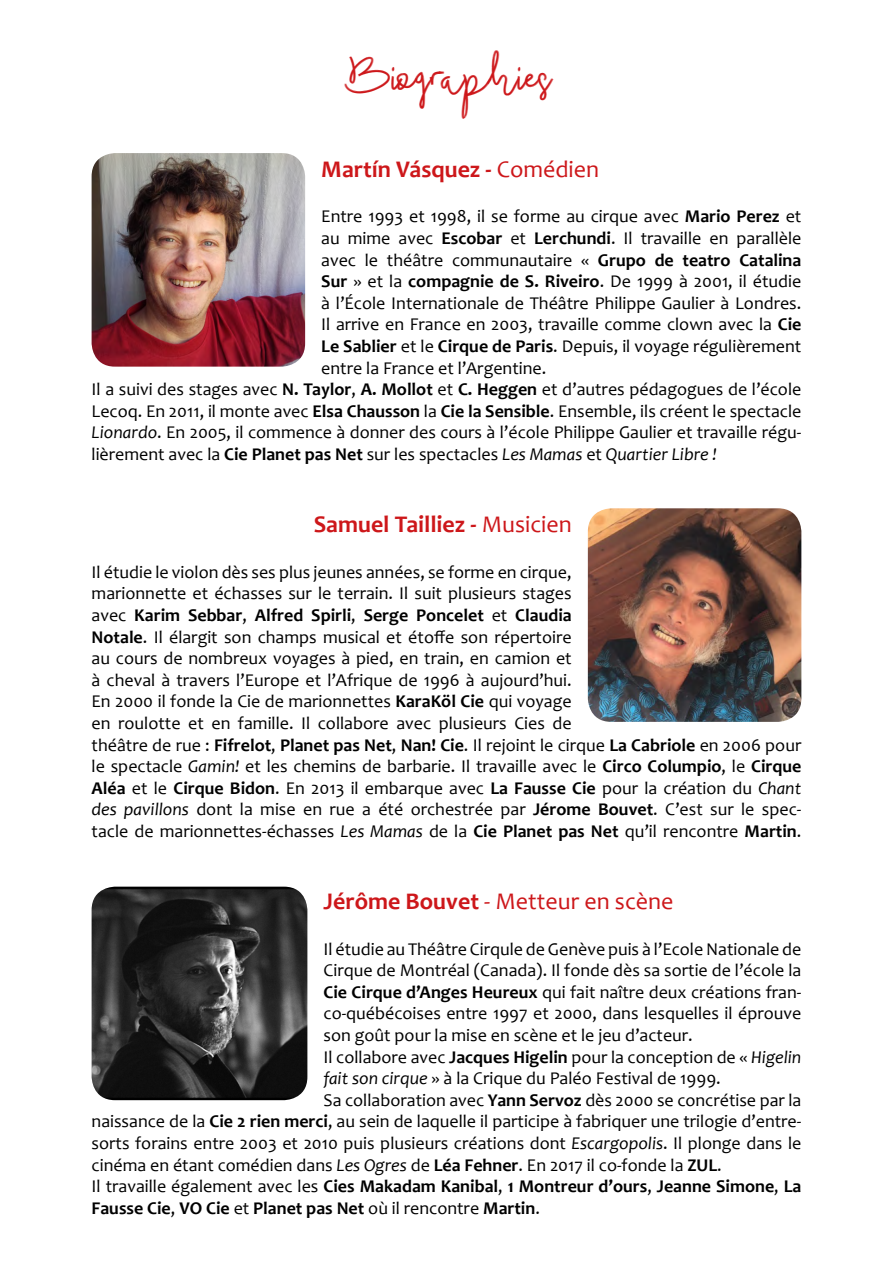
<style>
.page{position:relative;width:893px;height:1263px;background:#fff}
.page>*{position:absolute;margin:0;border:0;box-sizing:border-box;transform-origin:0 0}
.t1{font:30px "Budhayanti Script";color:#cd171a}
.t2{font:700 24px "Candara";color:#cd171a}
.t3{font:24px "Candara";color:#cd171a}
.t4{font:18px/21.6px "Candara";color:#000}
.t5{font:700 18px "Candara";color:#000}
.s1{font-weight:400}
.s2{font-weight:700}
.s3{font-style:italic}
</style>
<div class="page">
<img style="left:588px;top:508px;width:213px;height:214px">
<img style="left:92px;top:887px;width:215px;height:213px">
<img style="left:92px;top:153px;width:213px;height:214px">
<h1 class="t1" style="left:343px;top:60px;width:209px">Biographies</h1>
<h2 class="t2" style="left:321px;top:154px;width:279px">Martín Vásquez - <span class="s1">Comédien</span></h2>
<p class="t4" style="left:321px;top:206px;width:482px">Entre 1993 et 1998, il se forme au cirque avec <span class="s2">Mario Perez</span> et</p>
<p class="t4" style="left:321px;top:227px;width:482px">au mime avec <span class="s2">Escobar</span> et <span class="s2">Lerchundi</span>. Il travaille en parallèle</p>
<p class="t4" style="left:321px;top:249px;width:482px">avec le théâtre communautaire « <span class="s2">Grupo de teatro Catalina</span></p>
<p class="t4" style="left:321px;top:270px;width:482px"><span class="s2">Sur</span> » et la <span class="s2">compagnie de S. Riveiro</span>. De 1999 à 2001, il étudie</p>
<p class="t4" style="left:321px;top:292px;width:482px">à l’École Internationale de Théâtre Philippe Gaulier à Londres.</p>
<p class="t4" style="left:321px;top:314px;width:482px">Il arrive en France en 2003, travaille comme clown avec la <span class="s2">Cie</span></p>
<p class="t4" style="left:321px;top:335px;width:482px"><span class="s2">Le Sablier</span> et le <span class="s2">Cirque de Paris</span>. Depuis, il voyage régulièrement</p>
<p class="t4" style="left:321px;top:357px;width:227px">entre la France et l’Argentine.</p>
<p class="t4" style="left:92px;top:378px;width:711px">Il a suivi des stages avec <span class="s2">N. Taylor</span>, <span class="s2">A. Mollot</span> et <span class="s2">C. Heggen</span> et d’autres pédagogues de l’école</p>
<p class="t4" style="left:92px;top:400px;width:711px">Lecoq. En 2011, il monte avec <span class="s2">Elsa Chausson</span> la <span class="s2">Cie la Sensible</span>. Ensemble, ils créent le spectacle</p>
<p class="t4" style="left:92px;top:422px;width:711px"><span class="s3">Lionardo</span>. En 2005, il commence à donner des cours à l’école Philippe Gaulier et travaille régu-</p>
<p class="t4" style="left:92px;top:443px;width:627px">lièrement avec la <span class="s2">Cie Planet pas Net</span> sur les spectacles <span class="s3">Les Mamas</span> et <span class="s3">Quartier Libre !</span></p>
<h2 class="t2" style="left:314px;top:509px;width:259px">Samuel Tailliez - <span class="s1">Musicien</span></h2>
<p class="t4" style="left:92px;top:561px;width:711px">Il étudie le violon dès ses plus jeunes années, se forme en cirque,<br>marionnette et échasses sur le terrain. Il suit plusieurs stages<br>avec <span class="s2">Karim Sebbar</span>, <span class="s2">Alfred Spirli</span>, <span class="s2">Serge Poncelet</span> et <span class="s2">Claudia<br>Notale</span>. Il élargit son champs musical et étoffe son répertoire<br>au cours de nombreux voyages à pied, en train, en camion et<br>à cheval à travers l’Europe et l’Afrique de 1996 à aujourd’hui.<br>En 2000 il fonde la Cie de marionnettes <span class="s2">KaraKöl Cie</span> qui voyage<br>en roulotte et en famille. Il collabore avec plusieurs Cies de<br>théâtre de rue : <span class="s2">Fifrelot</span>, <span class="s2">Planet pas Net</span>, <span class="s2">Nan! Cie</span>. Il rejoint le cirque <span class="s2">La Cabriole</span> en 2006 pour le spectacle <span class="s3">Gamin!</span> et les chemins de barbarie. Il travaille avec le <span class="s2">Circo Columpio</span>, le <span class="s2">Cirque Aléa</span> et le <span class="s2">Cirque Bidon</span>. En 2013 il embarque avec <span class="s2">La Fausse Cie</span> pour la création du <span class="s3">Chant des pavillons</span> dont la mise en rue a été orchestrée par <span class="s2">Jérome Bouvet</span>. C’est sur le spec&shy;tacle de marionnettes-échasses <span class="s3">Les Mamas</span> de la <span class="s2">Cie Planet pas Net</span> qu’il rencontre <span class="s2">Martin</span>.</p>
<h2 class="t3" style="left:324px;top:886px;width:351px"><span class="s2">Jérôme Bouvet</span> - Metteur en scène</h2>
<p class="t4" style="left:324px;top:938px;width:479px">Il étudie au Théâtre Cirqule de Genève puis à l’Ecole Nationale de</p>
<p class="t4" style="left:324px;top:959px;width:479px">Cirque de Montréal (Canada). Il fonde dès sa sortie de l’école la</p>
<p class="t4" style="left:324px;top:981px;width:479px"><span class="s2">Cie Cirque d’Anges Heureux</span> qui fait naître deux créations fran-</p>
<p class="t4" style="left:324px;top:1002px;width:479px">co-québécoises entre 1997 et 2000, dans lesquelles il éprouve</p>
<p class="t4" style="left:324px;top:1024px;width:371px">son goût pour la mise en scène et le jeu d’acteur.</p>
<p class="t4" style="left:324px;top:1046px;width:479px">Il collabore avec <span class="s2">Jacques Higelin</span> pour la conception de « <span class="s3">Higelin</span></p>
<p class="t4" style="left:324px;top:1067px;width:399px"><span class="s3">fait son cirque</span> » à la Crique du Paléo Festival de 1999.</p>
<p class="t4" style="left:324px;top:1089px;width:479px">Sa collaboration avec <span class="s2">Yann Servoz</span> dès 2000 se concrétise par la</p>
<p class="t4" style="left:92px;top:1110px;width:711px">naissance de la <span class="s2">Cie 2 rien merci</span>, au sein de laquelle il participe à fabriquer une trilogie d’entre-</p>
<p class="t4" style="left:92px;top:1132px;width:711px">sorts forains entre 2003 et 2010 puis plusieurs créations dont <span class="s3">Escargopolis</span>. Il plonge dans le</p>
<p class="t4" style="left:92px;top:1154px;width:632px">cinéma en étant comédien dans <span class="s3">Les Ogres</span> de <span class="s2">Léa Fehner</span>. En 2017 il co-fonde la <span class="s2">ZUL</span>.</p>
<p class="t5" style="left:92px;top:1175px;width:711px"><span class="s1">Il travaille également avec les</span> Cies Makadam Kanibal<span class="s1">,</span> 1 Montreur d’ours<span class="s1">,</span> Jeanne Simone<span class="s1">,</span> La</p>
<p class="t5" style="left:92px;top:1197px;width:450px">Fausse Cie<span class="s1">,</span> VO Cie <span class="s1">et</span> Planet pas Net <span class="s1">où il rencontre</span> Martin<span class="s1">.</span></p>
</div>
